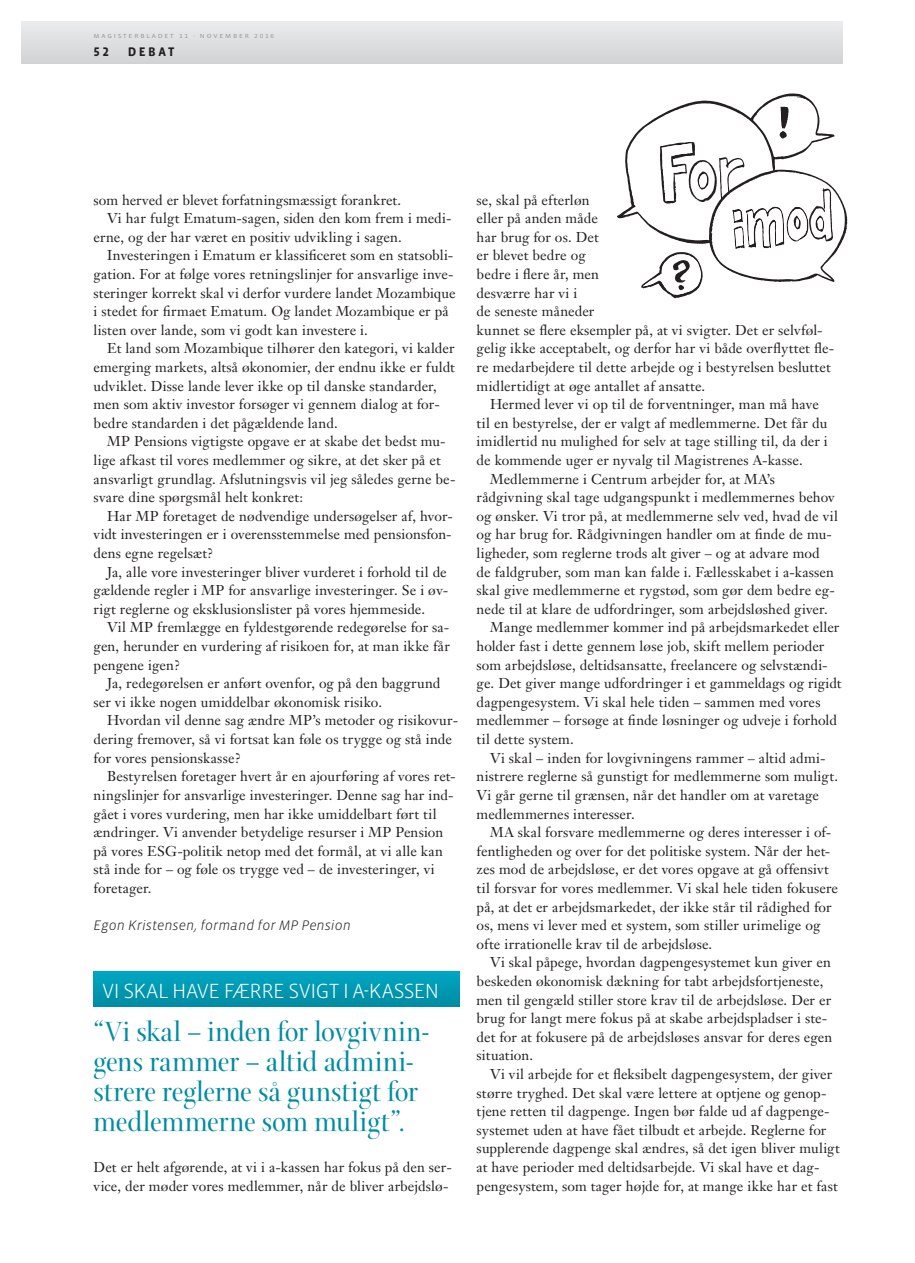
<style>
.page{position:relative;width:915px;height:1263px;background:#fff}
.page>*{position:absolute;margin:0;border:0;box-sizing:border-box;transform-origin:0 0}
.t1{font:30px/30px "Arepo";letter-spacing:-.005em;color:#008ca2}
.t2{font:300 21px "Vista Sans OT";letter-spacing:-.025em;color:#fff}
.t3{font:14.1px/18.6px "Janson Text";letter-spacing:.005em;color:#231f20}
.t4{font:italic 300 14.1px "Vista Sans OT";color:#231f20}
.t5{font:700 12.75px "Vista Sans OT";letter-spacing:.2em;color:#231f20}
.t6{font:6px "Vista Sans OT";letter-spacing:.25em;color:#939598;scale:1.2 1}
</style>
<div class="page">
<svg style="left:94px;top:971px;width:365px;height:35px;background:#0099b2"></svg>
<div style="left:21px;top:21px;width:821px;height:43px;background:#dedfe1"></div>
<svg style="left:617px;top:94px;width:230px;height:204px"></svg>
<p class="t6" style="left:94px;top:33px;width:152px">MAGISTERBLADET 11 · NOVEMBER 2016</p>
<p class="t5" style="left:94px;top:45px;width:17px">52</p>
<p class="t5" style="left:128px;top:45px;width:48px">DEBAT</p>
<p class="t3" style="left:94px;top:190px;width:309px">som herved er blevet forfatningsmæssigt forankret.</p>
<p class="t3" style="left:107px;top:209px;width:346px">Vi har fulgt Ematum-sagen, siden den kom frem i medi-</p>
<p class="t3" style="left:94px;top:228px;width:309px">erne, og der har været en positiv udvikling i sagen.</p>
<p class="t3" style="left:107px;top:246px;width:347px">Investeringen i Ematum er klassificeret som en statsobli-</p>
<p class="t3" style="left:94px;top:265px;width:361px">gation. For at følge vores retningslinjer for ansvarlige inve-</p>
<p class="t3" style="left:94px;top:283px;width:363px">steringer korrekt skal vi derfor vurdere landet Mozambique</p>
<p class="t3" style="left:94px;top:302px;width:356px">i stedet for firmaet Ematum. Og landet Mozambique er på</p>
<p class="t3" style="left:94px;top:320px;width:275px">listen over lande, som vi godt kan investere i.</p>
<p class="t3" style="left:107px;top:339px;width:349px">Et land som Mozambique tilhører den kategori, vi kalder</p>
<p class="t3" style="left:94px;top:358px;width:362px">emerging markets, altså økonomier, der endnu ikke er fuldt</p>
<p class="t3" style="left:94px;top:376px;width:344px">udviklet. Disse lande lever ikke op til danske standarder,</p>
<p class="t3" style="left:94px;top:395px;width:347px">men som aktiv investor forsøger vi gennem dialog at for-</p>
<p class="t3" style="left:94px;top:414px;width:245px">bedre standarden i det pågældende land.</p>
<p class="t3" style="left:107px;top:432px;width:340px">MP Pensions vigtigste opgave er at skabe det bedst mu-</p>
<p class="t3" style="left:94px;top:451px;width:348px">lige afkast til vores medlemmer og sikre, at det sker på et</p>
<p class="t3" style="left:94px;top:469px;width:363px">ansvarligt grundlag. Afslutningsvis vil jeg således gerne be-</p>
<p class="t3" style="left:94px;top:488px;width:211px">svare dine spørgsmål helt konkret:</p>
<p class="t3" style="left:107px;top:506px;width:347px">Har MP foretaget de nødvendige undersøgelser af, hvor-</p>
<p class="t3" style="left:94px;top:525px;width:359px">vidt investeringen er i overensstemmelse med pensionsfon-</p>
<p class="t3" style="left:94px;top:544px;width:121px">dens egne regelsæt?</p>
<p class="t3" style="left:107px;top:562px;width:341px">Ja, alle vore investeringer bliver vurderet i forhold til de</p>
<p class="t3" style="left:94px;top:581px;width:356px">gældende regler i MP for ansvarlige investeringer. Se i øv-</p>
<p class="t3" style="left:94px;top:600px;width:333px">rigt reglerne og eksklusionslister på vores hjemmeside.</p>
<p class="t3" style="left:107px;top:618px;width:343px">Vil MP fremlægge en fyldestgørende redegørelse for sa-</p>
<p class="t3" style="left:94px;top:637px;width:357px">gen, herunder en vurdering af risikoen for, at man ikke får</p>
<p class="t3" style="left:94px;top:655px;width:88px">pengene igen?</p>
<p class="t3" style="left:107px;top:674px;width:335px">Ja, redegørelsen er anført ovenfor, og på den baggrund</p>
<p class="t3" style="left:94px;top:692px;width:290px">ser vi ikke nogen umiddelbar økonomisk risiko.</p>
<p class="t3" style="left:107px;top:711px;width:352px">Hvordan vil denne sag ændre MP’s metoder og risikovur-</p>
<p class="t3" style="left:94px;top:730px;width:360px">dering fremover, så vi fortsat kan føle os trygge og stå inde</p>
<p class="t3" style="left:94px;top:748px;width:149px">for vores pensionskasse?</p>
<p class="t3" style="left:107px;top:767px;width:350px">Bestyrelsen foretager hvert år en ajourføring af vores ret-</p>
<p class="t3" style="left:94px;top:786px;width:361px">ningslinjer for ansvarlige investeringer. Denne sag har ind-</p>
<p class="t3" style="left:94px;top:804px;width:344px">gået i vores vurdering, men har ikke umiddelbart ført til</p>
<p class="t3" style="left:94px;top:823px;width:351px">ændringer. Vi anvender betydelige resurser i MP Pension</p>
<p class="t3" style="left:94px;top:841px;width:351px">på vores ESG-politik netop med det formål, at vi alle kan</p>
<p class="t3" style="left:94px;top:860px;width:342px">stå inde for – og føle os trygge ved – de investeringer, vi</p>
<p class="t3" style="left:94px;top:878px;width:59px">foretager.</p>
<p class="t4" style="left:94px;top:918px;width:259px">Egon Kristensen, formand for MP Pension</p>
<h2 class="t2" style="left:102px;top:980px;width:338px">VI SKAL HAVE FÆRRE SVIGT I A-KASSEN</h2>
<h1 class="t1" style="left:94px;top:1017px;width:337px">“Vi skal – inden for lovgivnin&shy;gens rammer – altid admini&shy;strere reglerne så gunstigt for medlemmerne som muligt”.</h1>
<p class="t3" style="left:94px;top:1158px;width:359px">Det er helt afgørende, at vi i a-kassen har fokus på den ser&shy;vice, der møder vores medlemmer, når de bliver arbejdslø-</p>
<p class="t3" style="left:476px;top:190px;width:359px">se, skal på efterløn<br>eller på anden måde<br>har brug for os. Det<br>er blevet bedre og<br>bedre i flere år, men<br>desværre har vi i<br>de seneste måneder<br>kunnet se flere eksempler på, at vi svigter. Det er selvføl&shy;gelig ikke acceptabelt, og derfor har vi både overflyttet fle&shy;re medarbejdere til dette arbejde og i bestyrelsen besluttet midlertidigt at øge antallet af ansatte.</p>
<p class="t3" style="left:490px;top:395px;width:330px">Hermed lever vi op til de forventninger, man må have</p>
<p class="t3" style="left:476px;top:413px;width:352px">til en bestyrelse, der er valgt af medlemmerne. Det får du</p>
<p class="t3" style="left:476px;top:432px;width:352px">imidlertid nu mulighed for selv at tage stilling til, da der i</p>
<p class="t3" style="left:476px;top:451px;width:327px">de kommende uger er nyvalg til Magistrenes A-kasse.</p>
<p class="t3" style="left:490px;top:469px;width:286px">Medlemmerne i Centrum arbejder for, at MA’s</p>
<p class="t3" style="left:476px;top:488px;width:359px">rådgivning skal tage udgangspunkt i medlemmernes behov</p>
<p class="t3" style="left:476px;top:506px;width:363px">og ønsker. Vi tror på , at medlemmerne selv ved, hvad de vil</p>
<p class="t3" style="left:476px;top:525px;width:356px">og har brug for. Rådgivningen handler om at finde de mu-</p>
<p class="t3" style="left:476px;top:544px;width:344px">ligheder, som reglerne trods alt giver – og at advare mod</p>
<p class="t3" style="left:476px;top:562px;width:359px">de faldgruber, som man kan falde i. Fællesskabet i a-kassen</p>
<p class="t3" style="left:476px;top:581px;width:359px">skal give medlemmerne et rygstød, som gør dem bedre eg-</p>
<p class="t3" style="left:476px;top:600px;width:352px">nede til at klare de udfordringer, som arbejdsløshed giver.</p>
<p class="t3" style="left:490px;top:618px;width:350px">Mange medlemmer kommer ind på arbejdsmarkedet eller</p>
<p class="t3" style="left:476px;top:637px;width:349px">holder fast i dette gennem løse job, skift mellem perioder</p>
<p class="t3" style="left:476px;top:655px;width:352px">som arbejdsløse, deltidsansatte, freelancere og selvstændi-</p>
<p class="t3" style="left:476px;top:674px;width:366px">ge. Det giver mange udfordringer i et gammeldags og rigidt</p>
<p class="t3" style="left:476px;top:692px;width:345px">dagpengesystem. Vi skal hele tiden – sammen med vores</p>
<p class="t3" style="left:476px;top:711px;width:361px">medlemmer – forsøge at finde løsninger og udveje i forhold</p>
<p class="t3" style="left:476px;top:730px;width:98px">til dette system.</p>
<p class="t3" style="left:490px;top:748px;width:337px">Vi skal – inden for lovgivningens rammer – altid admi-</p>
<p class="t3" style="left:476px;top:767px;width:363px">nistrere reglerne så gunstigt for medlemmerne som muligt.</p>
<p class="t3" style="left:476px;top:785px;width:344px">Vi går gerne til grænsen, når det handler om at varetage</p>
<p class="t3" style="left:476px;top:804px;width:159px">medlemmernes interesser.</p>
<p class="t3" style="left:490px;top:823px;width:342px">MA skal forsvare medlemmerne og deres interesser i of-</p>
<p class="t3" style="left:476px;top:841px;width:355px">fentligheden og over for det politiske system. Når der het-</p>
<p class="t3" style="left:476px;top:860px;width:354px">zes mod de arbejdsløse, er det vores opgave at gå offensivt</p>
<p class="t3" style="left:476px;top:878px;width:363px">til forsvar for vores medlemmer. Vi skal hele tiden fokusere</p>
<p class="t3" style="left:476px;top:897px;width:356px">på, at det er arbejdsmarkedet, der ikke står til rådighed for</p>
<p class="t3" style="left:476px;top:916px;width:345px">os, mens vi lever med et system, som stiller urimelige og</p>
<p class="t3" style="left:476px;top:934px;width:237px">ofte irrationelle krav til de arbejdsløse.</p>
<p class="t3" style="left:490px;top:953px;width:342px">Vi skal påpege, hvordan dagpengesystemet kun giver en</p>
<p class="t3" style="left:476px;top:971px;width:348px">beskeden økonomisk dækning for tabt arbejdsfortjeneste,</p>
<p class="t3" style="left:476px;top:990px;width:356px">men til gengæld stiller store krav til de arbejdsløse. Der er</p>
<p class="t3" style="left:476px;top:1009px;width:352px">brug for langt mere fokus på at skabe arbejdspladser i ste-</p>
<p class="t3" style="left:476px;top:1027px;width:357px">det for at fokusere på de arbejdsløses ansvar for deres egen</p>
<p class="t3" style="left:476px;top:1046px;width:58px">situation.</p>
<p class="t3" style="left:490px;top:1064px;width:343px">Vi vil arbejde for et fleksibelt dagpengesystem, der giver</p>
<p class="t3" style="left:476px;top:1083px;width:351px">større tryghed. Det skal være lettere at optjene og genop-</p>
<p class="t3" style="left:476px;top:1102px;width:354px">tjene retten til dagpenge. Ingen bør falde ud af dagpenge-</p>
<p class="t3" style="left:476px;top:1120px;width:351px">systemet uden at have fået tilbudt et arbejde. Reglerne for</p>
<p class="t3" style="left:476px;top:1139px;width:364px">supplerende dagpenge skal ændres, så det igen bliver muligt</p>
<p class="t3" style="left:476px;top:1157px;width:344px">at have perioder med deltidsarbejde. Vi skal have et dag-</p>
<p class="t3" style="left:476px;top:1176px;width:362px">pengesystem, som tager højde for, at mange ikke har et fast</p>
</div>
